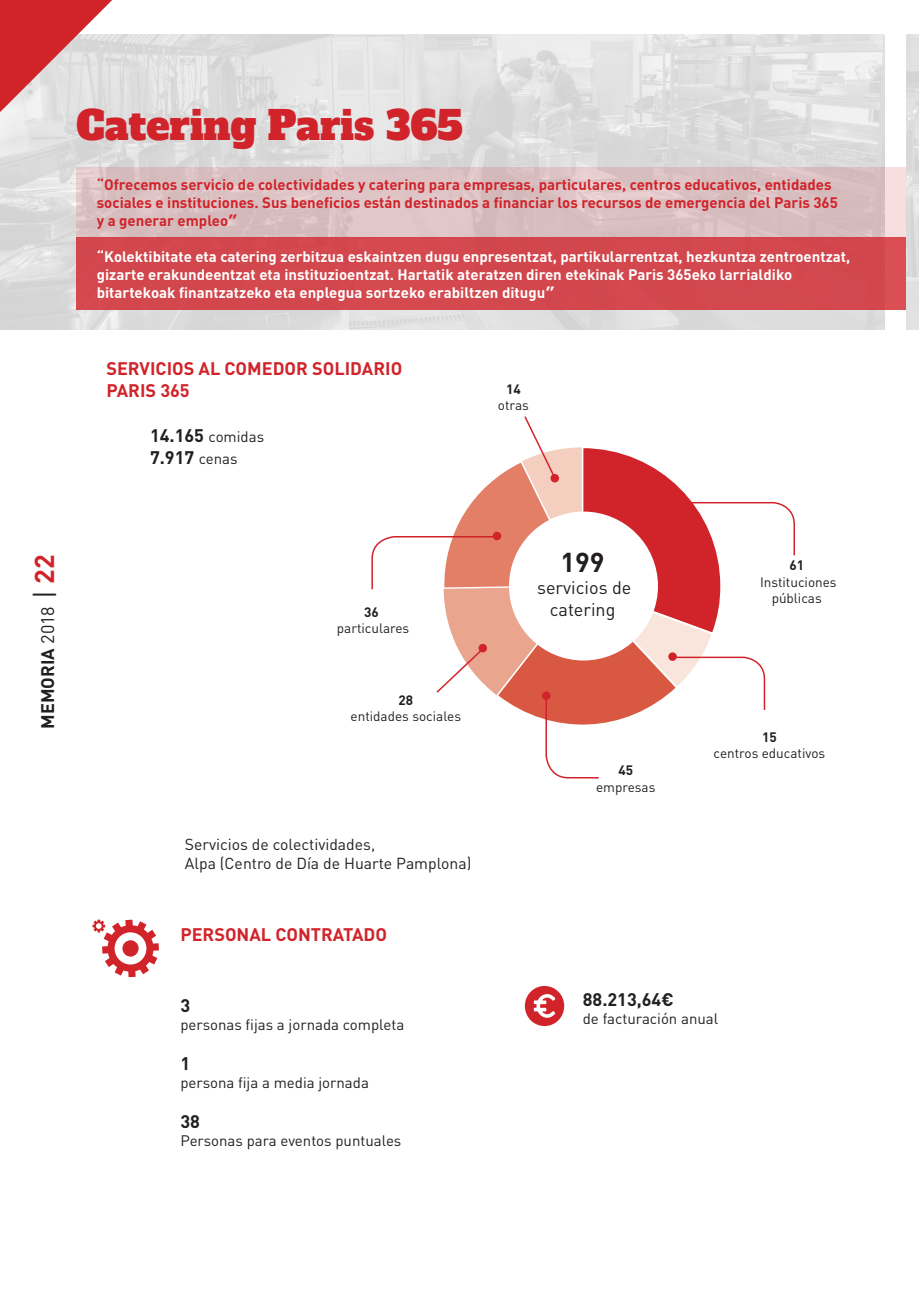
<style>
.page{position:relative;width:919px;height:1289px;background:#fff}
.page>*{position:absolute;margin:0;border:0;box-sizing:border-box;transform-origin:0 0}
.t1{font:39px "Alfa Slab One";color:#d1232a}
.t2{font:700 27px "DIN Pro";color:#231f20}
.t3{font:700 18px/21.6px "DIN Pro";color:#d1232a}
.t4{font:700 18px "DIN Pro";color:#231f20}
.t5{font:18px/21.6px "DIN Pro";color:#231f20;text-align:center}
.t6{font:15.75px/18.9px "DIN Pro";color:#231f20}
.t7{font:700 15px/18px "DIN";color:#fff}
.t8{font:700 15px/18px "DIN";color:#d1232a}
.t9{font:15px "DIN Pro";color:#231f20}
.t10{font:13.5px/16.2px "DIN Pro";color:#231f20;text-align:center}
.t11{font:700 13.5px "DIN Pro";color:#231f20}
.s1{font-family:"Verdana"}
.s2{font-weight:700;font-size:18px}
.s3{font-weight:400;font-size:15px}
.s4{font-weight:400}
.s5{font-weight:400;font-size:27px}
.s6{font-size:27px;color:#d1232a}
</style>
<div class="page">
<img style="left:0;top:34px;width:884px;height:296px">
<img style="left:906px;top:34px;width:12px;height:296px">
<svg style="left:371px;top:416px;width:424px;height:363px"></svg>
<div style="left:668px;top:652px;width:8px;height:9px;background:#d1232a;border-radius:50%"></div>
<svg style="left:92px;top:919px;width:67px;height:58px"></svg>
<div style="left:122px;top:940px;width:17px;height:16px;background:#d1232a;border-radius:50%"></div>
<svg style="left:525px;top:985px;width:39px;height:41px"></svg>
<div style="left:77px;top:237px;width:829px;height:73px;background:#d3484d"></div>
<svg style="left:77px;top:167px;width:829px;height:70px;background:#dac0c1"></svg>
<svg style="left:0;top:0;width:113px;height:112px;background:#da8387"></svg>
<h1 class="t1" style="left:77px;top:92px;width:387px">Catering Paris 365</h1>
<p class="t8" style="left:97px;top:175px;width:742px">“Ofrecemos servicio de colectividades y catering para empresas, particulares, centros educativos, entidades sociales e instituciones. Sus beneficios están destinados a financiar los recursos de emergencia del Paris 365 y a generar empleo<span class="s1">”</span></p>
<p class="t7" style="left:97px;top:247px;width:755px">“Kolektibitate eta catering zerbitzua eskaintzen dugu enpresentzat, partikularrentzat, hezkuntza zentroentzat, gizarte erakundeentzat eta instituzioentzat. Hartatik ateratzen diren etekinak Paris 365eko larrialdiko bitartekoak finantzatzeko eta enplegua sortzeko erabiltzen ditugu<span class="s1">”</span></p>
<p class="t3" style="left:106px;top:355px;width:297px">SERVICIOS AL COMEDOR SOLIDARIO<br>PARIS 365</p>
<p class="t9" style="left:150px;top:425px;width:116px"><span class="s2">14.165</span> comidas</p>
<p class="t4" style="left:150px;top:442px;width:89px">7.917 <span class="s3">cenas</span></p>
<p class="t11" style="left:506px;top:378px;width:16px">14</p>
<p class="t10" style="left:498px;top:396px;width:32px">otras</p>
<h2 class="t2" style="left:560px;top:540px;width:45px">199</h2>
<p class="t5" style="left:537px;top:575px;width:96px">servicios de catering</p>
<p class="t4" style="left:33px;top:728px;width:176px;rotate:-90deg">MEMORIA <span class="s4">2018</span> <span class="s5">|</span> <span class="s6">22</span></p>
<p class="t11" style="left:789px;top:554px;width:16px">61</p>
<p class="t10" style="left:760px;top:572px;width:78px">Instituciones públicas</p>
<p class="t11" style="left:364px;top:600px;width:16px">36</p>
<p class="t10" style="left:337px;top:618px;width:74px">particulares</p>
<p class="t11" style="left:398px;top:689px;width:16px">28</p>
<p class="t10" style="left:350px;top:707px;width:112px">entidades sociales</p>
<p class="t6" style="left:185px;top:833px;width:288px">Servicios de colectividades,<br>Alpa (Centro de Día de Huarte Pamplona)</p>
<p class="t3" style="left:180px;top:921px;width:208px">PERSONAL CONTRATADO</p>
<p class="t4" style="left:180px;top:990px;width:11px">3</p>
<p class="t9" style="left:180px;top:1013px;width:225px">personas fijas a jornada completa</p>
<p class="t4" style="left:180px;top:1048px;width:11px">1</p>
<p class="t9" style="left:180px;top:1070px;width:190px">persona fija a media jornada</p>
<p class="t4" style="left:180px;top:1105px;width:21px">38</p>
<p class="t9" style="left:180px;top:1128px;width:222px">Personas para eventos puntuales</p>
<p class="t11" style="left:618px;top:759px;width:16px">45</p>
<p class="t10" style="left:596px;top:777px;width:61px">empresas</p>
<p class="t11" style="left:762px;top:725px;width:16px">15</p>
<p class="t10" style="left:713px;top:743px;width:113px">centros educativos</p>
<p class="t4" style="left:582px;top:984px;width:92px">88.213,64€</p>
<p class="t9" style="left:582px;top:1007px;width:137px">de facturación anual</p>
</div>
